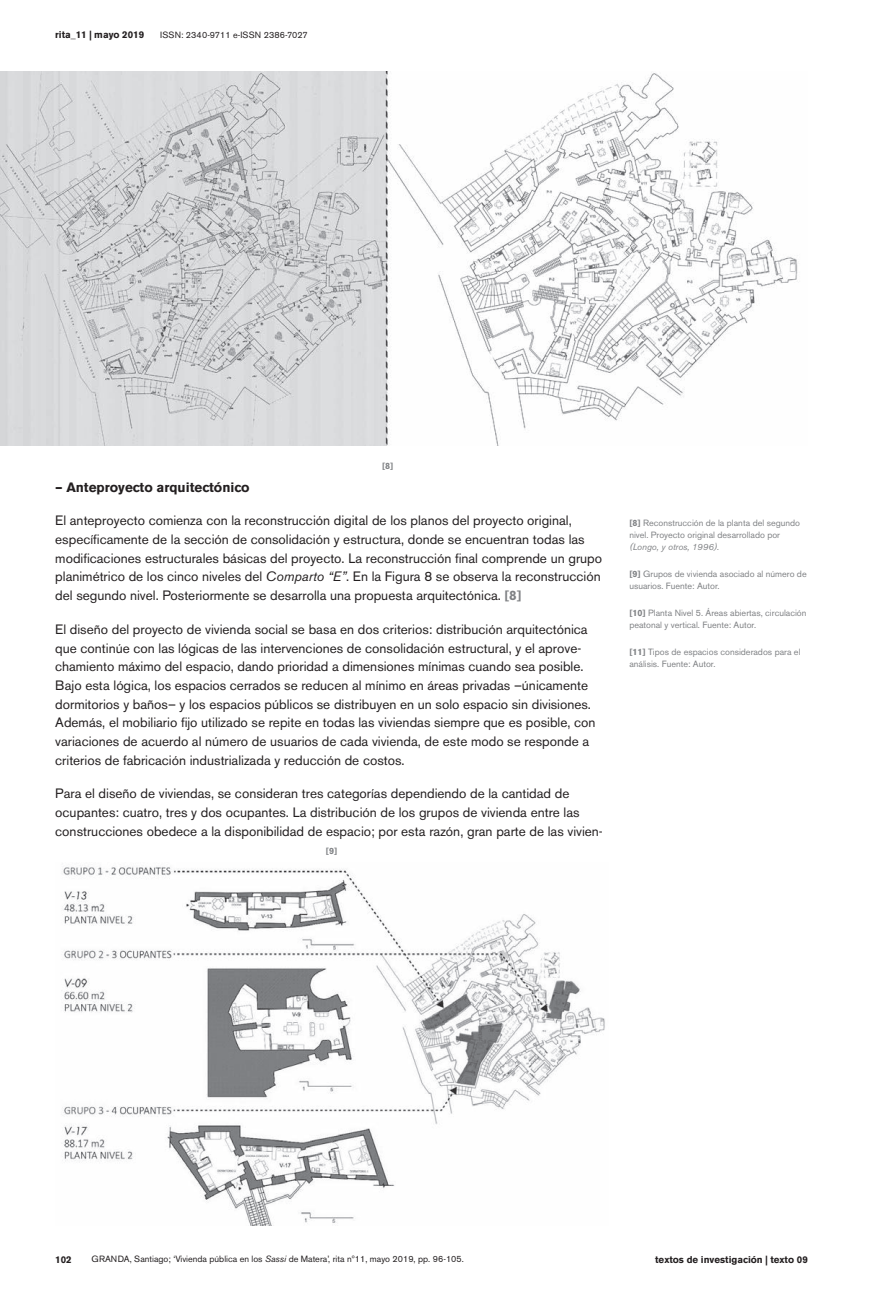
<style>
.page{position:relative;width:876px;height:1302px;background:#fff}
.page>*{position:absolute;margin:0;border:0;box-sizing:border-box;transform-origin:0 0}
.t1{font:13.5px/18.8px "Akzidenz Grotesk BE";color:#231f20}
.t2{font:700 13.5px "Akzidenz Grotesk BE";color:#231f20}
.t3{font:700 9.75px "Akzidenz Grotesk BE";color:#231f20}
.t4{font:9px/12px "Akzidenz Grotesk BE";color:#808285}
.t5{font:9px "Akzidenz Grotesk BE";color:#231f20}
.t6{font:9px "Akzidenz Grotesk BE";letter-spacing:.02em;color:#231f20}
.t7{font:italic 9px "Akzidenz Grotesk BE";color:#808285}
.t8{font:700 9px "Akzidenz Grotesk BE";color:#808285}
.s1{font-style:italic}
.s2{font-weight:700;color:#808285}
.s3{font-weight:700}
</style>
<div class="page">
<img style="left:0;top:71px;width:798px;height:375px">
<img style="left:61px;top:866px;width:544px;height:359px">
<p class="t3" style="left:55px;top:29px;width:90px">rita_11 | mayo 2019</p>
<p class="t6" style="left:160px;top:30px;width:149px">ISSN: 2340-9711 e-ISSN 2386-7027</p>
<p class="t8" style="left:382px;top:460px;width:13px">[8]</p>
<p class="t2" style="left:55px;top:479px;width:196px">– Anteproyecto arquitectónico</p>
<p class="t1" style="left:55px;top:511px;width:548px">El anteproyecto comienza con la reconstrucción digital de los planos del proyecto original, específicamente de la sección de consolidación y estructura, donde se encuentran todas las modificaciones estructurales básicas del proyecto. La reconstrucción final comprende un grupo planimétrico de los cinco niveles del <span class="s1">Comparto “E”</span>. En la Figura 8 se observa la reconstrucción del segundo nivel. Posteriormente se desarrolla una propuesta arquitectónica. <span class="s2">[8]</span></p>
<p class="t1" style="left:55px;top:619px;width:542px">El diseño del proyecto de vivienda social se basa en dos criterios: distribución arquitectónica que continúe con las lógicas de las intervenciones de consolidación estructural, y el aprove&shy;chamiento máximo del espacio, dando prioridad a dimensiones mínimas cuando sea posible.<br>Bajo esta lógica, los espacios cerrados se reducen al mínimo en áreas privadas –únicamente dormitorios y baños– y los espacios públicos se distribuyen en un solo espacio sin divisiones.<br>Además, el mobiliario fijo utilizado se repite en todas las viviendas siempre que es posible, con variaciones de acuerdo al número de usuarios de cada vivienda, de este modo se responde a criterios de fabricación industrializada y reducción de costos.</p>
<p class="t1" style="left:55px;top:784px;width:549px">Para el diseño de viviendas, se consideran tres categorías dependiendo de la cantidad de ocupantes: cuatro, tres y dos ocupantes. La distribución de los grupos de vivienda entre las construcciones obedece a la disponibilidad de espacio; por esta razón, gran parte de las vivien-</p>
<p class="t8" style="left:326px;top:845px;width:13px">[9]</p>
<p class="t4" style="left:629px;top:516px;width:172px"><span class="s3">[8]</span> Reconstrucción de la planta del segundo nivel. Proyecto original desarrollado por</p>
<p class="t7" style="left:629px;top:541px;width:91px">(Longo, y otros, 1996).</p>
<p class="t4" style="left:629px;top:567px;width:179px"><span class="s3">[9]</span> Grupos de vivienda asociado al número de usuarios. Fuente: Autor.</p>
<p class="t4" style="left:629px;top:606px;width:179px"><span class="s3">[10]</span> Planta Nivel 5. Áreas abiertas, circulación peatonal y vertical. Fuente: Autor.</p>
<p class="t4" style="left:629px;top:645px;width:173px"><span class="s3">[11]</span> Tipos de espacios considerados para el análisis. Fuente: Autor.</p>
<p class="t3" style="left:55px;top:1253px;width:18px">102</p>
<p class="t5" style="left:91px;top:1253px;width:374px">GRANDA, Santiago; ‘Vivienda pública en los <span class="s1">Sassi</span> de Matera’, rita nº11, mayo 2019, pp. 96-105.</p>
<p class="t3" style="left:655px;top:1253px;width:154px">textos de investigación | texto 09</p>
</div>
